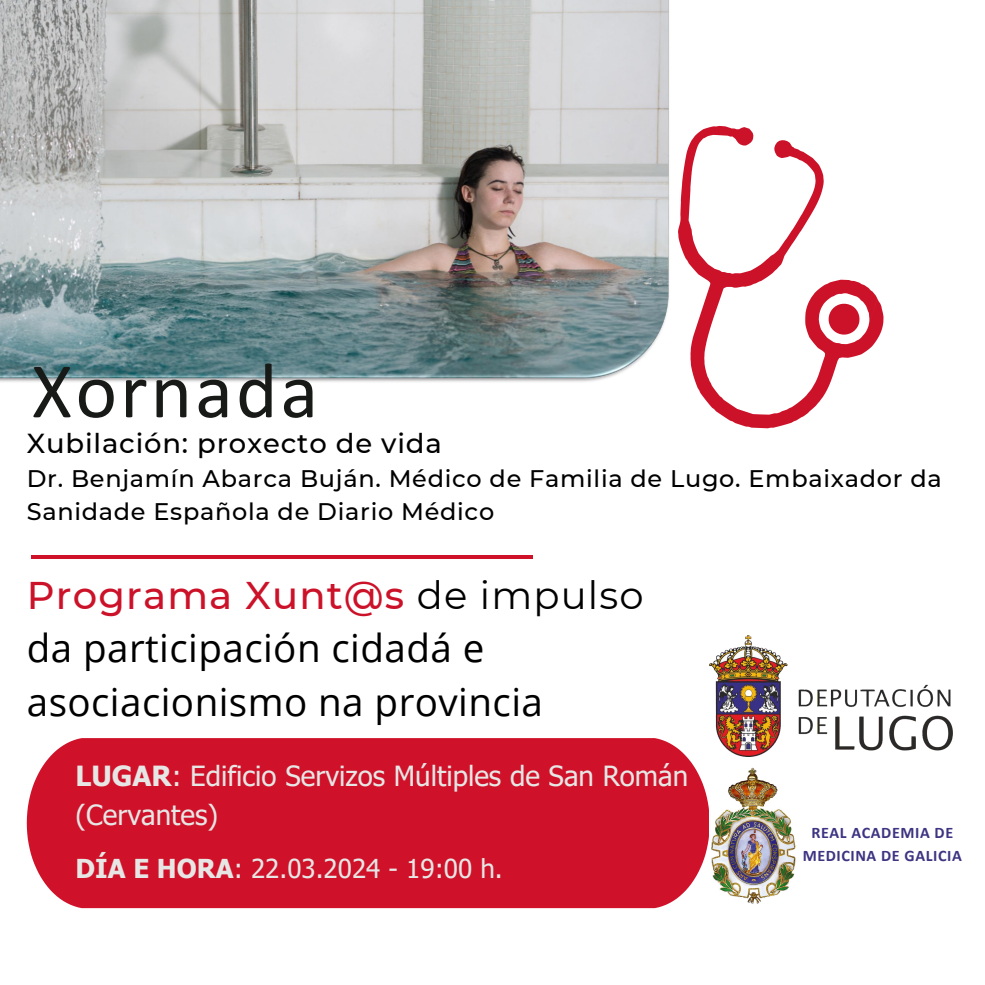
<style>
.page{position:relative;width:985px;height:985px;background:#fff}
.page>*{position:absolute;margin:0;border:0;box-sizing:border-box;transform-origin:0 0}
.t1{font:79.1px "Calibri";letter-spacing:.035em;color:#171a17}
.t2{font:38.5px/53.5px "Open Sans";letter-spacing:.01em;color:#000}
.t3{font:27.74px/38.7px "Tahoma";color:#e6e6e5}
.t4{font:500 27.47px "Montserrat";letter-spacing:.03em;color:#000}
.t5{font:25.99px "Tahoma";color:#e6e6e5}
.t6{font:500 23.97px/33.4px "Montserrat";letter-spacing:.03em;color:#000}
.t7{font:700 16.1px/22.5px "Calibri";letter-spacing:.035em;color:#3d3482;text-align:center}
.s1{font-family:"Montserrat";font-weight:500;color:#cc1229}
.s2{font-family:"Montserrat"}
.s3{font-weight:700}
</style>
<div class="page">
<div style="left:27px;top:738px;width:682px;height:170px;background:#cf1229"></div>
<img style="left:0;top:0;width:669px;height:382px">
<svg style="left:631px;top:116px;width:253px;height:313px"></svg>
<hr style="left:31px;top:555px;width:502px;height:4px;background:#cf1229">
<img style="left:709px;top:635px;width:243px;height:121px">
<img style="left:711px;top:767px;width:85px;height:137px">
<h4 class="t1" style="left:31px;top:358px;width:288px">Xornada</h4>
<p class="t4" style="left:27px;top:426px;width:416px">Xubilación: proxecto de vida</p>
<p class="t6" style="left:27px;top:461px;width:916px">Dr. Benjamín Abarca Buján. Médico de Familia de Lugo. Embaixador da<br>Sanidade Española de Diario Médico</p>
<h2 class="t2" style="left:27px;top:567px;width:618px"><span class="s1">Programa Xunt@s</span> <span class="s2">de impulso </span>da participación cidadá e asociacionismo na provincia</h2>
<p class="t3" style="left:76px;top:755px;width:614px"><span class="s3">LUGAR</span>: Edificio Servizos Múltiples de San Román (Cervantes)</p>
<h3 class="t5" style="left:76px;top:852px;width:428px"><span class="s3">DÍA E HORA</span>: 22.03.2024 - 19:00 h.</h3>
<h3 class="t7" style="left:802px;top:822px;width:161px">REAL ACADEMIA DE<br>MEDICINA DE GALICIA</h3>
</div>
